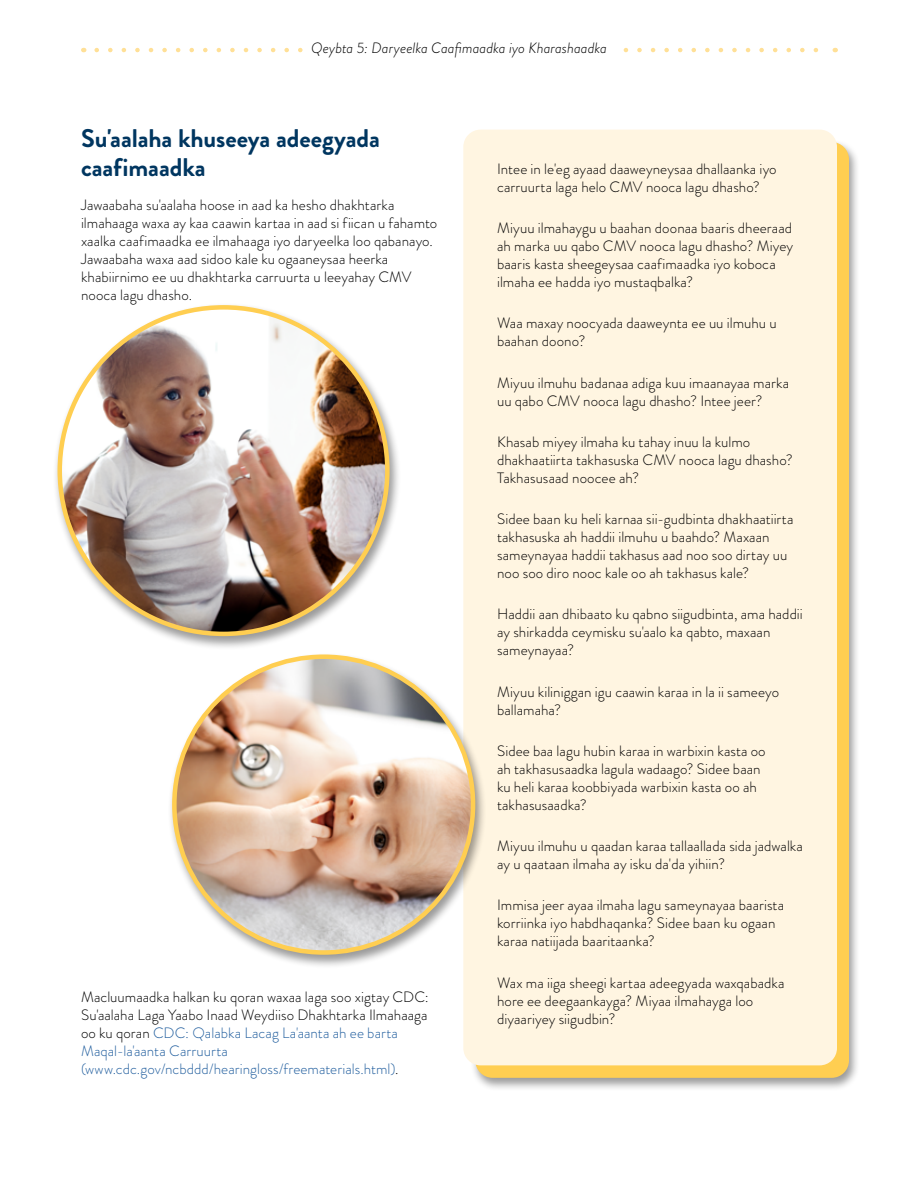
<style>
.page{position:relative;width:918px;height:1188px;background:#fff}
.page>*{position:absolute;margin:0;border:0;box-sizing:border-box;transform-origin:0 0}
.t1{font:700 25.5px/28.5px "Brandon Grotesque";letter-spacing:-.005em;color:#003660}
.t2{font:300 15px/18px "Brandon Grotesque";color:#000}
.t3{font:italic 300 15px "Brandon Grotesque";letter-spacing:.005em;color:#000}
.s1{color:#215e9e}
</style>
<div class="page">
<svg style="left:97px;top:48px;width:721px;height:4px"></svg>
<div style="left:303px;top:43px;width:312px;height:15px;background:#fff"></div>
<div style="left:471px;top:140px;width:390px;height:951px;background:#000;opacity:.4"></div>
<div style="left:475px;top:142px;width:374px;height:936px;background:#ffce51;border-radius:17px"></div>
<div style="left:463px;top:130px;width:374px;height:935px;background:#fff5e1;border-radius:17px"></div>
<div style="left:53px;top:303px;width:348px;height:347px;background:#000;opacity:.4"></div>
<img style="left:60px;top:309px;width:327px;height:325px">
<div style="left:168px;top:652px;width:318px;height:317px;background:#000;opacity:.4"></div>
<img style="left:174px;top:657px;width:299px;height:296px">
<p class="t3" style="left:311px;top:38px;width:297px">Qeybta 5: Daryeelka Caafimaadka iyo Kharashaadka</p>
<h1 class="t1" style="left:81px;top:125px;width:301px">Su'aalaha khuseeya adeegyada caafimaadka</h1>
<p class="t2" style="left:81px;top:196px;width:358px">Jawaabaha su'aalaha hoose in aad ka hesho dhakhtarka ilmahaaga waxa ay kaa caawin kartaa in aad si fiican u fahamto xaalka caafimaadka ee ilmahaaga iyo daryeelka loo qabanayo.<br>Jawaabaha waxa aad sidoo kale ku ogaaneysaa heerka khabiirnimo ee uu dhakhtarka carruurta u leeyahay CMV nooca lagu dhasho.</p>
<p class="t2" style="left:81px;top:988px;width:349px">Macluumaadka halkan ku qoran waxaa laga soo xigtay CDC:<br>Su'aalaha Laga Yaabo Inaad Weydiiso Dhakhtarka Ilmahaaga oo ku qoran <span class="s1">CDC: Qalabka Lacag La'aanta ah ee barta Maqal-la'aanta Carruurta (www.cdc.gov/ncbddd/hearingloss/freematerials.html)</span>.</p>
<p class="t2" style="left:497px;top:160px;width:281px">Intee in le'eg ayaad daaweyneysaa dhallaanka iyo carruurta laga helo CMV nooca lagu dhasho?</p>
<p class="t2" style="left:497px;top:219px;width:298px">Miyuu ilmahaygu u baahan doonaa baaris dheeraad ah marka uu qabo CMV nooca lagu dhasho? Miyey baaris kasta sheegeysaa caafimaadka iyo koboca ilmaha ee hadda iyo mustaqbalka?</p>
<p class="t2" style="left:497px;top:314px;width:281px">Waa maxay noocyada daaweynta ee uu ilmuhu u baahan doono?</p>
<p class="t2" style="left:497px;top:374px;width:294px">Miyuu ilmuhu badanaa adiga kuu imaanayaa marka uu qabo CMV nooca lagu dhasho? Intee jeer?</p>
<p class="t2" style="left:497px;top:433px;width:297px">Khasab miyey ilmaha ku tahay inuu la kulmo dhakhaatiirta takhasuska CMV nooca lagu dhasho?<br>Takhasusaad noocee ah?</p>
<p class="t2" style="left:497px;top:510px;width:298px">Sidee baan ku heli karnaa sii-gudbinta dhakhaatiirta takhasuska ah haddii ilmuhu u baahdo? Maxaan sameynayaa haddii takhasus aad noo soo dirtay uu noo soo diro nooc kale oo ah takhasus kale?</p>
<p class="t2" style="left:497px;top:605px;width:307px">Haddii aan dhibaato ku qabno siigudbinta, ama haddii ay shirkadda ceymisku su'aalo ka qabto, maxaan sameynayaa?</p>
<p class="t2" style="left:497px;top:683px;width:284px">Miyuu kiliniggan igu caawin karaa in la ii sameeyo ballamaha?</p>
<p class="t2" style="left:497px;top:742px;width:270px">Sidee baa lagu hubin karaa in warbixin kasta oo ah takhasusaadka lagula wadaago? Sidee baan ku heli karaa koobbiyada warbixin kasta oo ah takhasusaadka?</p>
<p class="t2" style="left:497px;top:837px;width:307px">Miyuu ilmuhu u qaadan karaa tallaallada sida jadwalka ay u qaataan ilmaha ay isku da'da yihiin?</p>
<p class="t2" style="left:497px;top:896px;width:289px">Immisa jeer ayaa ilmaha lagu sameynayaa baarista korriinka iyo habdhaqanka? Sidee baan ku ogaan karaa natiijada baaritaanka?</p>
<p class="t2" style="left:497px;top:974px;width:289px">Wax ma iiga sheegi kartaa adeegyada waxqabadka hore ee deegaankayga? Miyaa ilmahayga loo diyaariyey siigudbin?</p>
</div>
